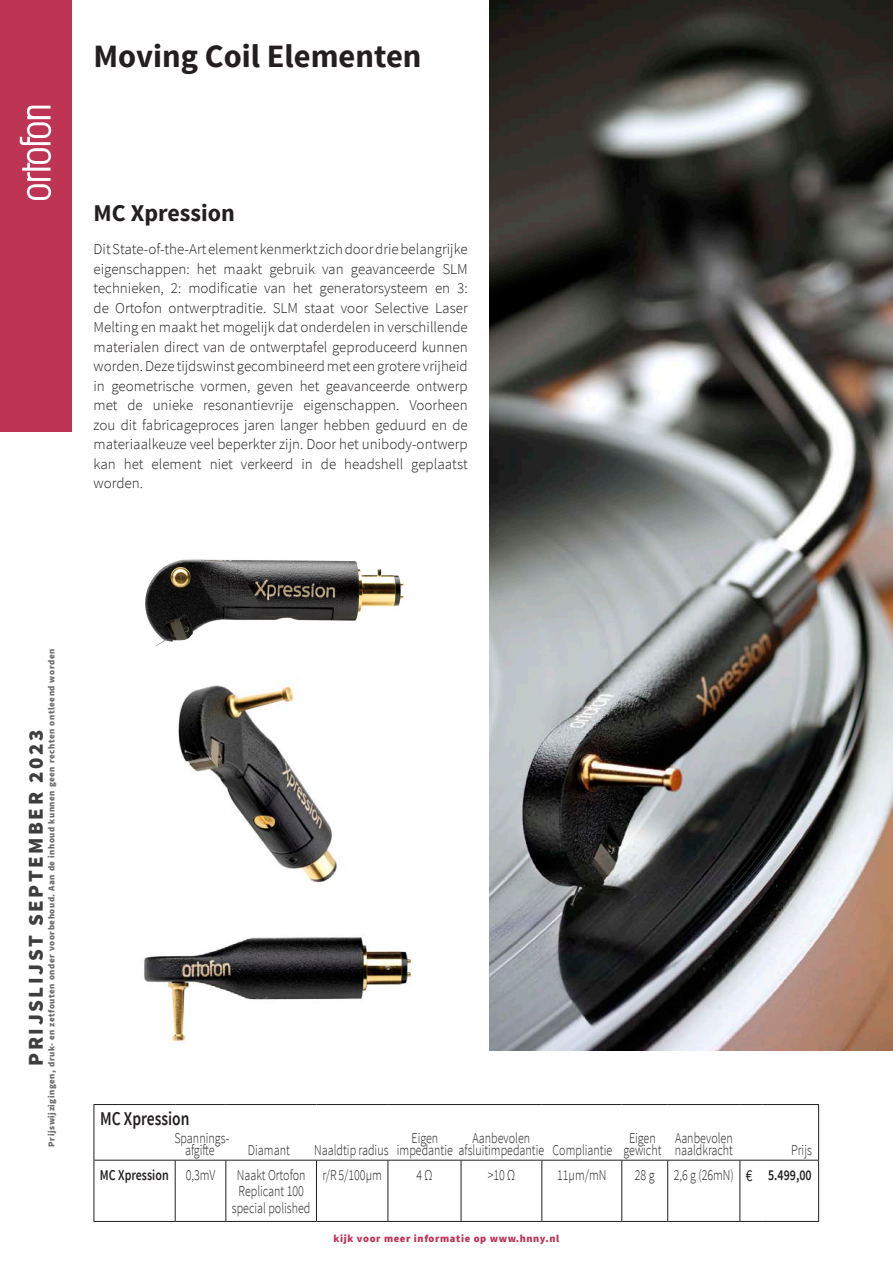
<style>
.page{position:relative;width:893px;height:1263px;background:#fff}
.page>*{position:absolute;margin:0;border:0;box-sizing:border-box;transform-origin:0 0}
.t1{font:700 32.55px "Source Sans Pro";color:#231f20}
.t2{font:700 24px "Source Sans Pro";color:#231f20}
.t3{font:900 21px "Source Sans Pro";letter-spacing:.12em;color:#3e3e3f}
.t4{font:600 19.5px "Source Sans Pro";color:#231f20;scale:.8 1}
.t5{font:16.5px "Source Sans Pro";color:#231f20;scale:.8 1}
.t6{font:300 15px/19.5px "Source Sans Pro";color:#231f20;text-align:justify}
.t7{font:300 15px "Source Sans Pro";color:#231f20;scale:.8 1}
.t8{font:600 15px "Source Sans Pro";color:#231f20;scale:.8 1}
.t9{font:900 10.5px "Source Sans Pro";letter-spacing:.06em;color:#be3455}
.t10{font:900 9px "Source Sans Pro";letter-spacing:.06em;color:#6c6d70}
</style>
<div class="page">
<div style="left:0;top:0;width:71px;height:432px;background:#be3455"></div>
<hr style="left:94px;top:1104px;width:81px;height:1px;background:#231f20">
<hr style="left:94px;top:1105px;width:1px;height:55px;background:#231f20">
<hr style="left:175px;top:1104px;width:51px;height:1px;background:#231f20">
<hr style="left:226px;top:1104px;width:90px;height:1px;background:#231f20">
<hr style="left:316px;top:1104px;width:72px;height:1px;background:#231f20">
<hr style="left:388px;top:1104px;width:73px;height:1px;background:#231f20">
<hr style="left:461px;top:1104px;width:81px;height:1px;background:#231f20">
<hr style="left:542px;top:1104px;width:80px;height:1px;background:#231f20">
<hr style="left:622px;top:1104px;width:46px;height:1px;background:#231f20">
<hr style="left:668px;top:1104px;width:72px;height:1px;background:#231f20">
<svg style="left:740px;top:1104px;width:22px;height:1px"></svg>
<hr style="left:762px;top:1104px;width:57px;height:1px;background:#231f20">
<hr style="left:818px;top:1105px;width:1px;height:55px;background:#231f20">
<hr style="left:740px;top:1160px;width:1px;height:61px;background:#231f20">
<hr style="left:94px;top:1160px;width:81px;height:1px;background:#231f20">
<hr style="left:175px;top:1160px;width:51px;height:1px;background:#231f20">
<hr style="left:226px;top:1160px;width:90px;height:1px;background:#231f20">
<hr style="left:316px;top:1160px;width:72px;height:1px;background:#231f20">
<hr style="left:388px;top:1160px;width:73px;height:1px;background:#231f20">
<hr style="left:461px;top:1160px;width:81px;height:1px;background:#231f20">
<hr style="left:542px;top:1160px;width:80px;height:1px;background:#231f20">
<hr style="left:622px;top:1160px;width:46px;height:1px;background:#231f20">
<hr style="left:668px;top:1160px;width:72px;height:1px;background:#231f20">
<svg style="left:740px;top:1160px;width:22px;height:1px"></svg>
<hr style="left:762px;top:1160px;width:56px;height:1px;background:#231f20">
<hr style="left:818px;top:1160px;width:1px;height:61px;background:#231f20">
<svg style="left:740px;top:1221px;width:22px;height:1px"></svg>
<hr style="left:762px;top:1221px;width:57px;height:1px;background:#231f20">
<hr style="left:94px;top:1160px;width:1px;height:61px;background:#231f20">
<hr style="left:94px;top:1221px;width:81px;height:1px;background:#231f20">
<hr style="left:175px;top:1221px;width:51px;height:1px;background:#231f20">
<hr style="left:226px;top:1221px;width:90px;height:1px;background:#231f20">
<hr style="left:316px;top:1221px;width:72px;height:1px;background:#231f20">
<hr style="left:388px;top:1221px;width:73px;height:1px;background:#231f20">
<hr style="left:461px;top:1221px;width:81px;height:1px;background:#231f20">
<hr style="left:542px;top:1221px;width:80px;height:1px;background:#231f20">
<hr style="left:622px;top:1221px;width:46px;height:1px;background:#231f20">
<hr style="left:668px;top:1221px;width:72px;height:1px;background:#231f20">
<hr style="left:175px;top:1160px;width:1px;height:61px;background:#231f20">
<hr style="left:226px;top:1160px;width:1px;height:61px;background:#231f20">
<hr style="left:316px;top:1160px;width:1px;height:61px;background:#231f20">
<hr style="left:388px;top:1160px;width:1px;height:61px;background:#231f20">
<hr style="left:461px;top:1160px;width:1px;height:61px;background:#231f20">
<hr style="left:542px;top:1160px;width:1px;height:61px;background:#231f20">
<hr style="left:621px;top:1160px;width:1px;height:61px;background:#231f20">
<hr style="left:667px;top:1160px;width:1px;height:61px;background:#231f20">
<svg style="left:20px;top:106px;width:32px;height:94px"></svg>
<img style="left:144px;top:937px;width:268px;height:107px">
<img style="left:145px;top:559px;width:259px;height:88px">
<img style="left:178px;top:685px;width:159px;height:198px">
<img style="left:489px;top:0;width:404px;height:1050px">
<p class="t1" style="left:94px;top:35px;width:330px">Moving Coil Elementen</p>
<p class="t2" style="left:94px;top:197px;width:143px">MC Xpression</p>
<p class="t6" style="left:94px;top:240px;width:376px">Dit State-of-the-Art element kenmerkt zich door drie belangrijke eigenschappen: het maakt gebruik van geavanceerde SLM technieken, 2: modificatie van het generatorsysteem en 3: de Ortofon ontwerptraditie. SLM staat voor Selective Laser Melting en maakt het mogelijk dat onderdelen in verschillende materialen direct van de ontwerptafel geproduceerd kunnen worden. Deze tijdswinst gecombineerd met een grotere vrijheid in geometrische vormen, geven het geavanceerde ontwerp met de unieke resonantievrije eigenschappen. Voorheen zou dit fabricageproces jaren langer hebben geduurd en de materiaalkeuze veel beperkter zijn. Door het unibody-ontwerp kan het element niet verkeerd in de headshell geplaatst worden.</p>
<p class="t10" style="left:46px;top:1147px;width:499px;rotate:-90deg">Prijswijzigingen, druk- en zetfouten onder voorbehoud. Aan de inhoud kunnen geen rechten ontleend worden</p>
<h3 class="t3" style="left:22px;top:1066px;width:338px;rotate:-90deg">PRIJSLIJST SEPTEMBER 2023</h3>
<p class="t4" style="left:100px;top:1106px;width:113px">MC Xpression</p>
<p class="t7" style="left:174px;top:1129px;width:70px">Spannings-</p>
<p class="t7" style="left:411px;top:1129px;width:35px">Eigen</p>
<p class="t7" style="left:472px;top:1129px;width:74px">Aanbevolen</p>
<p class="t7" style="left:629px;top:1129px;width:35px">Eigen</p>
<p class="t7" style="left:675px;top:1129px;width:74px">Aanbevolen</p>
<p class="t7" style="left:185px;top:1141px;width:39px">afgifte</p>
<p class="t7" style="left:248px;top:1141px;width:54px">Diamant</p>
<p class="t7" style="left:314px;top:1141px;width:525px">Naaldtip radius impedantie afsluitimpedantie Compliantie gewicht naaldkracht</p>
<p class="t7" style="left:791px;top:1141px;width:28px">Prijs</p>
<p class="t8" style="left:100px;top:1165px;width:88px">MC Xpression</p>
<p class="t7" style="left:186px;top:1166px;width:39px">0,3mV</p>
<p class="t7" style="left:237px;top:1166px;width:87px">Naakt Ortofon</p>
<p class="t7" style="left:238px;top:1182px;width:83px">Replicant 100</p>
<p class="t7" style="left:232px;top:1199px;width:100px">special polished</p>
<p class="t7" style="left:322px;top:1166px;width:76px">r/R 5/100µm</p>
<p class="t7" style="left:416px;top:1166px;width:22px">4 Ω</p>
<p class="t7" style="left:488px;top:1166px;width:36px">&gt;10 Ω</p>
<p class="t7" style="left:557px;top:1166px;width:63px">11µm/mN</p>
<p class="t7" style="left:635px;top:1166px;width:26px">28 g</p>
<p class="t7" style="left:674px;top:1166px;width:77px">2,6 g (26mN)</p>
<p class="t5" style="left:746px;top:1165px;width:10px">€</p>
<p class="t8" style="left:768px;top:1165px;width:56px">5.499,00</p>
<p class="t9" style="left:334px;top:1232px;width:227px">kijk voor meer informatie op www.hnny.nl</p>
</div>
